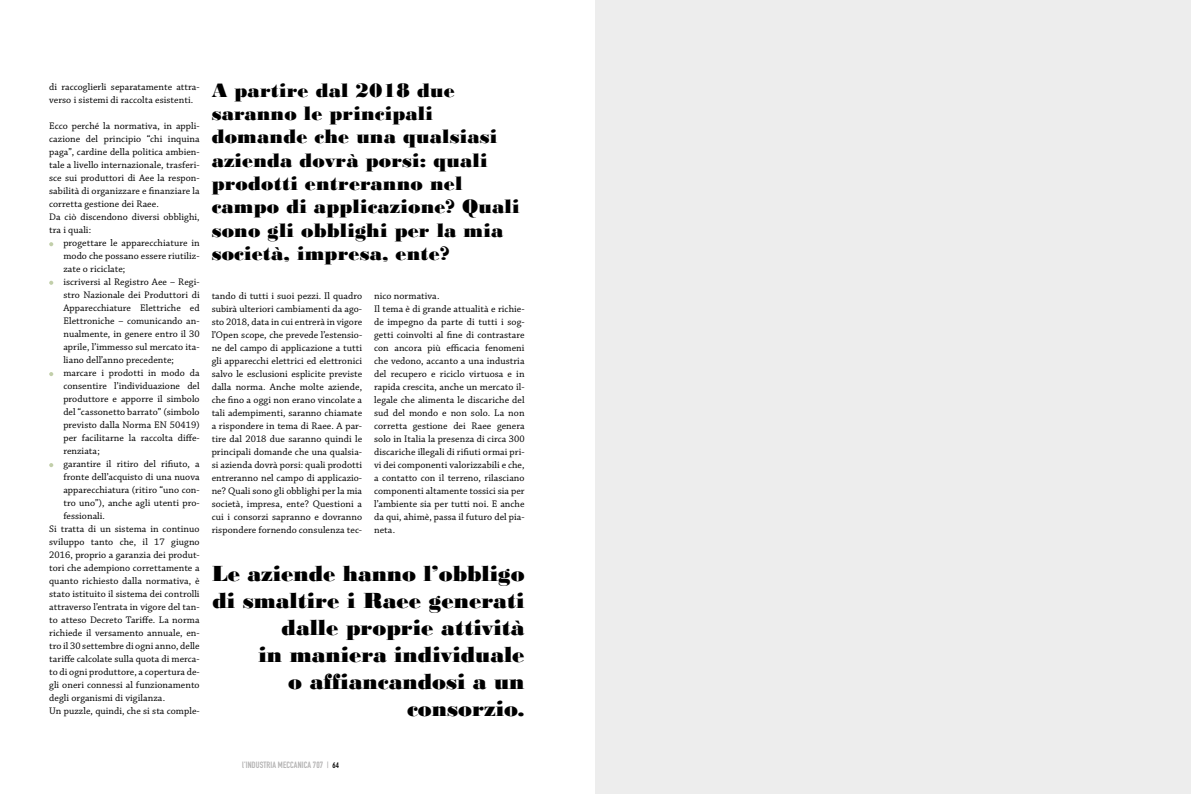
<style>
.page{position:relative;width:1191px;height:794px;background:#fff}
.page>*{position:absolute;margin:0;border:0;box-sizing:border-box;transform-origin:0 0}
.t1{font:23px/27px "Bodoni MT Black";color:#000;text-align:right}
.t2{font:20.5px/23.3px "Bodoni MT Black";letter-spacing:.01em;color:#000}
.t3{font:10px/13px "Chaparral Pro";letter-spacing:.005em;color:#000}
.t4{font:9px "DIN Engschrift";letter-spacing:.01em;color:#b3b2b2}
.s1{font-family:"DIN Neuzeit Grotesk";font-weight:700;font-stretch:condensed;font-size:8px;color:#000}
</style>
<div class="page">
<div style="left:595px;top:0;width:596px;height:794px;background:#ededed"></div>
<svg style="left:49px;top:242px;width:4px;height:4px"></svg>
<svg style="left:49px;top:281px;width:4px;height:4px"></svg>
<svg style="left:49px;top:372px;width:4px;height:4px"></svg>
<svg style="left:49px;top:463px;width:4px;height:4px"></svg>
<p class="t3" style="left:49px;top:81px;width:152px">di raccoglierli separatamente attra&shy;verso i sistemi di raccolta esistenti.</p>
<p class="t3" style="left:49px;top:120px;width:152px">Ecco perché la normativa, in appli&shy;cazione del principio “chi inquina paga”, cardine della politica ambien&shy;tale a livello internazionale, trasferi&shy;sce sui produttori di Aee la respon&shy;sabilità di organizzare e finanziare la corretta gestione dei Raee.<br>Da ciò discendono diversi obblighi, tra i quali:</p>
<p class="t3" style="left:63px;top:237px;width:138px">progettare le apparecchiature in</p>
<p class="t3" style="left:63px;top:250px;width:138px">modo che possano essere riutiliz-</p>
<p class="t3" style="left:63px;top:263px;width:63px">zate o riciclate;</p>
<p class="t3" style="left:63px;top:276px;width:138px">iscriversi al Registro Aee – Regi-</p>
<p class="t3" style="left:63px;top:289px;width:138px">stro Nazionale dei Produttori di</p>
<p class="t3" style="left:63px;top:302px;width:138px">Apparecchiature Elettriche ed</p>
<p class="t3" style="left:63px;top:315px;width:138px">Elettroniche – comunicando an-</p>
<p class="t3" style="left:63px;top:328px;width:138px">nualmente, in genere entro il 30</p>
<p class="t3" style="left:63px;top:341px;width:138px">aprile, l’immesso sul mercato ita-</p>
<p class="t3" style="left:63px;top:354px;width:112px">liano dell’anno precedente;</p>
<p class="t3" style="left:63px;top:367px;width:138px">marcare i prodotti in modo da</p>
<p class="t3" style="left:63px;top:380px;width:138px">consentire l’individuazione del</p>
<p class="t3" style="left:63px;top:393px;width:138px">produttore e apporre il simbolo</p>
<p class="t3" style="left:63px;top:406px;width:138px">del “cassonetto barrato” (simbolo</p>
<p class="t3" style="left:63px;top:419px;width:138px">previsto dalla Norma EN 50419)</p>
<p class="t3" style="left:63px;top:432px;width:138px">per facilitarne la raccolta diffe-</p>
<p class="t3" style="left:63px;top:445px;width:38px">renziata;</p>
<p class="t3" style="left:63px;top:458px;width:138px">garantire il ritiro del rifiuto, a</p>
<p class="t3" style="left:63px;top:471px;width:138px">fronte dell’acquisto di una nuova</p>
<p class="t3" style="left:63px;top:484px;width:138px">apparecchiatura (ritiro “uno con-</p>
<p class="t3" style="left:63px;top:497px;width:138px">tro uno”), anche agli utenti pro-</p>
<p class="t3" style="left:63px;top:510px;width:43px">fessionali.</p>
<p class="t3" style="left:49px;top:523px;width:152px">Si tratta di un sistema in continuo</p>
<p class="t3" style="left:49px;top:536px;width:152px">sviluppo tanto che, il 17 giugno</p>
<p class="t3" style="left:49px;top:549px;width:152px">2016, proprio a garanzia dei produt-</p>
<p class="t3" style="left:49px;top:562px;width:152px">tori che adempiono correttamente a</p>
<p class="t3" style="left:49px;top:575px;width:152px">quanto richiesto dalla normativa, è</p>
<p class="t3" style="left:49px;top:588px;width:152px">stato istituito il sistema dei controlli</p>
<p class="t3" style="left:49px;top:601px;width:152px">attraverso l’entrata in vigore del tan-</p>
<p class="t3" style="left:49px;top:614px;width:152px">to atteso Decreto Tariffe. La norma</p>
<p class="t3" style="left:49px;top:627px;width:152px">richiede il versamento annuale, en-</p>
<p class="t3" style="left:49px;top:640px;width:152px">tro il 30 settembre di ogni anno, delle</p>
<p class="t3" style="left:49px;top:653px;width:152px">tariffe calcolate sulla quota di merca-</p>
<p class="t3" style="left:49px;top:666px;width:152px">to di ogni produttore, a copertura de-</p>
<p class="t3" style="left:49px;top:679px;width:152px">gli oneri connessi al funzionamento</p>
<p class="t3" style="left:49px;top:692px;width:117px">degli organismi di vigilanza.</p>
<p class="t3" style="left:49px;top:705px;width:152px">Un puzzle, quindi, che si sta comple-</p>
<h2 class="t2" style="left:212px;top:78px;width:309px">A partire dal 2018 due saranno le principali domande che una qualsiasi azienda dovrà porsi: quali prodotti entreranno nel campo di applicazione? Quali sono gli obblighi per la mia società, impresa, ente?</h2>
<p class="t3" style="left:212px;top:289px;width:152px;text-align:justify">tando di tutti i suoi pezzi. Il quadro subirà ulteriori cambiamenti da ago&shy;sto 2018, data in cui entrerà in vigore l’Open scope, che prevede l’estensio&shy;ne del campo di applicazione a tutti gli apparecchi elettrici ed elettronici salvo le esclusioni esplicite previste dalla norma. Anche molte aziende, che fino a oggi non erano vincolate a tali adempimenti, saranno chiamate a rispondere in tema di Raee. A par&shy;tire dal 2018 due saranno quindi le principali domande che una qualsia&shy;si azienda dovrà porsi: quali prodotti entreranno nel campo di applicazio&shy;ne? Quali sono gli obblighi per la mia società, impresa, ente? Questioni a cui i consorzi sapranno e dovranno rispondere fornendo consulenza tec-</p>
<p class="t3" style="left:374px;top:289px;width:152px">nico normativa.<br>Il tema è di grande attualità e richie&shy;de impegno da parte di tutti i sog&shy;getti coinvolti al fine di contrastare con ancora più efficacia fenomeni che vedono, accanto a una industria del recupero e riciclo virtuosa e in rapida crescita, anche un mercato il&shy;legale che alimenta le discariche del sud del mondo e non solo. La non corretta gestione dei Raee genera solo in Italia la presenza di circa 300 discariche illegali di rifiuti ormai pri&shy;vi dei componenti valorizzabili e che, a contatto con il terreno, rilasciano componenti altamente tossici sia per l’ambiente sia per tutti noi. E anche da qui, ahimè, passa il futuro del pia&shy;neta.</p>
<h1 class="t1" style="left:212px;top:560px;width:314px">Le aziende hanno l’obbligo di smaltire i Raee generati dalle proprie attività<br>in maniera individuale<br>o affiancandosi a un consorzio.</h1>
<p class="t4" style="left:242px;top:759px;width:98px">l’INDUSTRIA MECCANICA 707 | <span class="s1">64</span></p>
</div>
